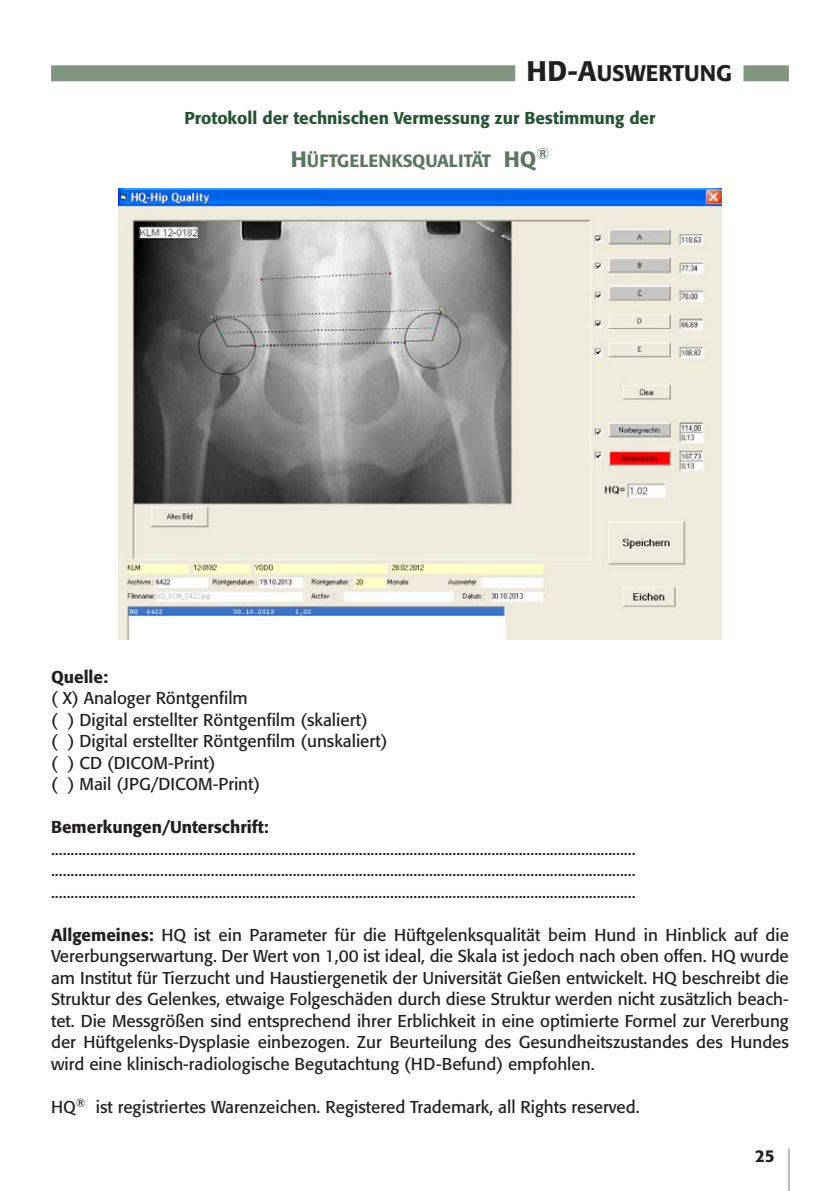
<style>
.page{position:relative;width:840px;height:1191px;background:#fff}
.page>*{position:absolute;margin:0;border:0;box-sizing:border-box;transform-origin:0 0}
.t1{font:22.4px "Formata Medium SC800";color:#231f20}
.t2{font:17.6px "Formata Medium SC800";color:#5b785f}
.t3{font:17px/21.6px "Formata";color:#231f20;text-align:justify}
.t4{font:500 17px "Formata";color:#265434}
.t5{font:500 17px "Formata";color:#231f20}
.s1{font-size:28px}
.s2{font-size:22px}
.s3{font-weight:500}
</style>
<div class="page">
<hr style="left:787px;top:1148px;width:2px;height:43px;background:#bcbdc0">
<img style="left:119px;top:188px;width:602px;height:452px">
<div style="left:51px;top:65px;width:737px;height:16px;background:#819681"></div>
<div style="left:515px;top:64px;width:228px;height:18px;background:#fff"></div>
<h1 class="t1" style="left:526px;top:60px;width:207px"><span class="s1">HD-A</span>USWERTUNG</h1>
<p class="t4" style="left:184px;top:107px;width:472px">Protokoll der technischen Vermessung zur Bestimmung der</p>
<p class="t2" style="left:290px;top:150px;width:260px"><span class="s2">H</span>ÜFTGELENKSQUALITÄT <span class="s2">HQ</span><sup>®</sup></p>
<p class="t5" style="left:51px;top:666px;width:59px">Quelle:</p>
<p class="t3" style="left:51px;top:687px;width:338px;text-align:left">( X) Analoger Röntgenfilm<br>( ) Digital erstellter Röntgenfilm (skaliert)<br>( ) Digital erstellter Röntgenfilm (unskaliert) ( ) CD (DICOM-Print)<br>( ) Mail (JPG/DICOM-Print)</p>
<p class="t5" style="left:51px;top:817px;width:219px">Bemerkungen/Unterschrift:</p>
<p class="t3" style="left:51px;top:838px;width:585px">...................................................................................................................................................... ...................................................................................................................................................... ......................................................................................................................................................</p>
<p class="t3" style="left:51px;top:924px;width:739px"><span class="s3">Allgemeines:</span> HQ ist ein Parameter für die Hüftgelenksqualität beim Hund in Hinblick auf die Vererbungserwartung. Der Wert von 1,00 ist ideal, die Skala ist jedoch nach oben offen. HQ wurde am Institut für Tierzucht und Haustiergenetik der Universität Gießen entwickelt. HQ beschreibt die Struktur des Gelenkes, etwaige Folgeschäden durch diese Struktur werden nicht zusätzlich beach&shy;tet. Die Messgrößen sind entsprechend ihrer Erblichkeit in eine optimierte Formel zur Vererbung der Hüftgelenks-Dysplasie einbezogen. Zur Beurteilung des Gesundheitszustandes des Hundes wird eine klinisch-radiologische Begutachtung (HD-Befund) empfohlen.</p>
<p class="t3" style="left:51px;top:1096px;width:589px">HQ<sup>®</sup> ist registriertes Warenzeichen. Registered Trademark, all Rights reserved.</p>
<p class="t5" style="left:754px;top:1145px;width:21px">25</p>
</div>
